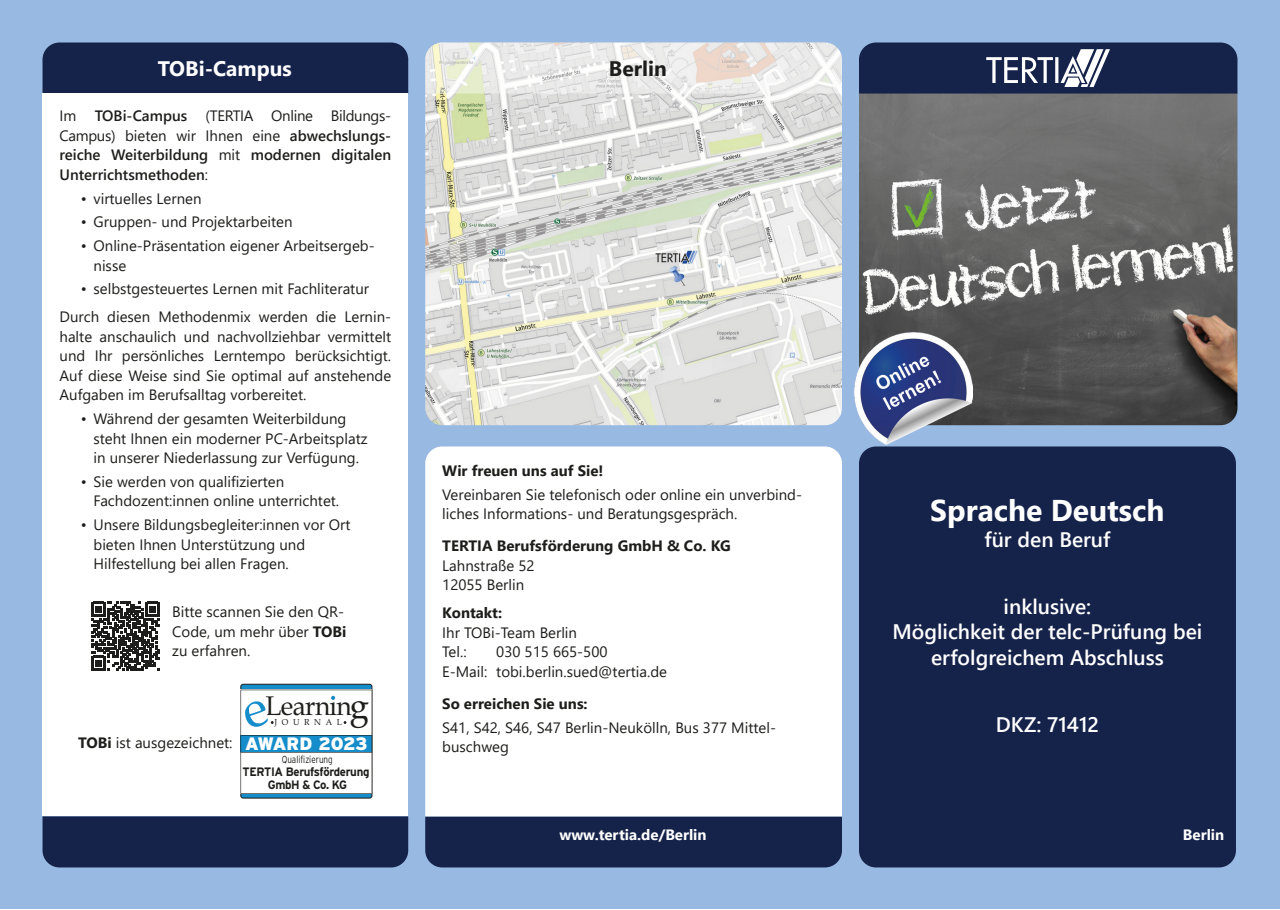
<style>
.page{position:relative;width:1280px;height:910px;background:#fff}
.page>*{position:absolute;margin:0;border:0;box-sizing:border-box;transform-origin:0 0}
.t1{font:36px "Book Antiqua";color:#1d1d1b}
.t2{font:700 30px "Segoe UI";color:#fff}
.t3{font:27px "Book Antiqua";letter-spacing:-.02em;color:#1d1d1b}
.t4{font:600 21px/25.2px "Segoe UI";color:#fff;text-align:center}
.t5{font:700 21px "Segoe UI";color:#fff}
.t6{font:700 21px "Segoe UI";color:#1d1d1b}
.t7{font:15px/19.5px "Segoe UI";color:#1d1d1b}
.t8{font:600 15px/19.5px "Segoe UI";color:#1d1d1b;text-align:justify}
.t9{font:700 15px "Segoe UI";color:#1d1d1b}
.t10{font:700 15px "Segoe UI";color:#fff}
.t11{font:700 12.15px/12.8px "Interstate";letter-spacing:-.03em;color:#1d1d1b;text-align:center;scale:.94 1}
.t12{font:300 10.2px "Interstate";color:#1d1d1b;scale:.79 1}
.t13{font:8.7px "Book Antiqua";letter-spacing:.55em;color:#1d1d1b}
.s1{font-weight:400}
.s2{font-weight:700}
.s3{font-family:"Interstate";font-weight:900;font-size:18px;color:#fff}
</style>
<div class="page">
<div style="left:0;top:0;width:1280px;height:909px;background:#98b9e2"></div>
<img style="left:859px;top:94px;width:378px;height:331px">
<img style="left:425px;top:94px;width:417px;height:331px">
<svg style="left:425px;top:43px;width:417px;height:51px"></svg>
<div style="left:859px;top:446px;width:377px;height:421px;background:#15224a;border-radius:17px"></div>
<svg style="left:859px;top:43px;width:378px;height:51px"></svg>
<div style="left:43px;top:816px;width:365px;height:51px;background:#15224a"></div>
<div style="left:425px;top:816px;width:417px;height:51px;background:#15224a"></div>
<div style="left:43px;top:43px;width:365px;height:51px;background:#15224a"></div>
<div style="left:43px;top:94px;width:365px;height:722px;background:#fff"></div>
<svg style="left:91px;top:602px;width:69px;height:68px"></svg>
<div style="left:241px;top:684px;width:131px;height:114px;background:linear-gradient(to right,#168dcb,#168dcb);border-radius:2px"></div>
<div style="left:240px;top:684px;width:132px;height:114px;border:1px solid #1d1d1b;border-radius:2px"></div>
<div style="left:425px;top:446px;width:417px;height:370px;background:#fff"></div>
<img style="left:855px;top:333px;width:118px;height:111px">
<svg style="left:240px;top:690px;width:132px;height:104px"></svg>
<h3 class="t5" style="left:158px;top:48px;width:135px">TOBi-Campus</h3>
<p class="t8" style="left:60px;top:105px;width:333px"><span class="s1">Im</span> TOBi-Campus <span class="s1">(TERTIA Online Bildungs-Campus) bieten wir Ihnen eine</span> abwechslungs&shy;reiche Weiterbildung <span class="s1">mit</span> modernen digitalen Unterrichtsmethoden<span class="s1">:</span></p>
<p class="t7" style="left:81px;top:187px;width:122px">• virtuelles Lernen</p>
<p class="t7" style="left:81px;top:211px;width:213px">• Gruppen- und Projektarbeiten</p>
<p class="t7" style="left:94px;top:235px;width:283px;text-indent:-13px">• Online-Präsentation eigener Arbeitsergeb&shy;nisse</p>
<p class="t7" style="left:60px;top:274px;width:333px;line-height:28px;text-align:center">• selbstgesteuertes Lernen mit Fachliteratur<br>Durch diesen Methodenmix werden die Lernin-</p>
<p class="t7" style="left:60px;top:326px;width:333px;text-align:justify">halte anschaulich und nachvollziehbar vermittelt und Ihr persönliches Lerntempo berücksichtigt.<br>Auf diese Weise sind Sie optimal auf anstehende Aufgaben im Berufsalltag vorbereitet.</p>
<p class="t7" style="left:94px;top:408px;width:276px;text-indent:-13px">• Während der gesamten Weiterbildung steht Ihnen ein moderner PC-Arbeitsplatz in unserer Niederlassung zur Verfügung.</p>
<p class="t7" style="left:94px;top:471px;width:247px;text-indent:-13px">• Sie werden von qualifizierten<br>Fachdozent:innen online unterrichtet.</p>
<p class="t7" style="left:94px;top:514px;width:259px;text-indent:-13px">• Unsere Bildungsbegleiter:innen vor Ort bieten Ihnen Unterstützung und<br>Hilfestellung bei allen Fragen.</p>
<p class="t7" style="left:172px;top:601px;width:176px">Bitte scannen Sie den QR-<br>Code, um mehr über <span class="s2">TOBi </span>zu erfahren.</p>
<h3 class="t3" style="left:265px;top:687px;width:88px">Learnin</h3>
<p class="t13" style="left:275px;top:716px;width:69px">JOURNAL</p>
<h1 class="t1" style="left:349px;top:681px;width:21px">g</h1>
<p class="t7" style="left:78px;top:732px;width:291px"><span class="s2">TOBi</span> ist ausgezeichnet: <span class="s3">AWARD 2023</span></p>
<p class="t12" style="left:282px;top:754px;width:66px">Qualifizierung</p>
<p class="t11" style="left:243px;top:765px;width:136px">TERTIA Berufsförderung<br>GmbH &amp; Co. KG</p>
<h3 class="t6" style="left:609px;top:48px;width:59px">Berlin</h3>
<p class="t9" style="left:442px;top:456px;width:163px">Wir freuen uns auf Sie!</p>
<p class="t7" style="left:442px;top:483px;width:361px">Vereinbaren Sie telefonisch oder online ein unverbind&shy;liches Informations- und Beratungsgespräch.</p>
<p class="t9" style="left:442px;top:532px;width:290px">TERTIA Berufsförderung GmbH &amp; Co. KG</p>
<p class="t7" style="left:442px;top:554px;width:94px">Lahnstraße 52<br>12055 Berlin</p>
<p class="t9" style="left:442px;top:599px;width:61px">Kontakt:</p>
<p class="t7" style="left:442px;top:621px;width:136px">Ihr TOBi-Team Berlin<br>Tel.:</p>
<p class="t7" style="left:442px;top:641px;width:226px;text-align:center">030 515 665-500<br>E-Mail: tobi.berlin.sued@tertia.de</p>
<p class="t9" style="left:442px;top:690px;width:147px">So erreichen Sie uns:</p>
<p class="t7" style="left:442px;top:716px;width:335px">S41, S42, S46, S47 Berlin-Neukölln, Bus 377 Mittel&shy;buschweg</p>
<p class="t10" style="left:559px;top:821px;width:149px">www.tertia.de/Berlin</p>
<h2 class="t2" style="left:930px;top:482px;width:236px">Sprache Deutsch</h2>
<h3 class="t4" style="left:984px;top:525px;width:127px">für den Beruf</h3>
<h3 class="t4" style="left:892px;top:592px;width:311px">inklusive:<br>Möglichkeit der telc-Prüfung bei erfolgreichem Abschluss</h3>
<h3 class="t4" style="left:996px;top:711px;width:105px">DKZ: 71412</h3>
<p class="t10" style="left:1183px;top:821px;width:43px">Berlin</p>
</div>
